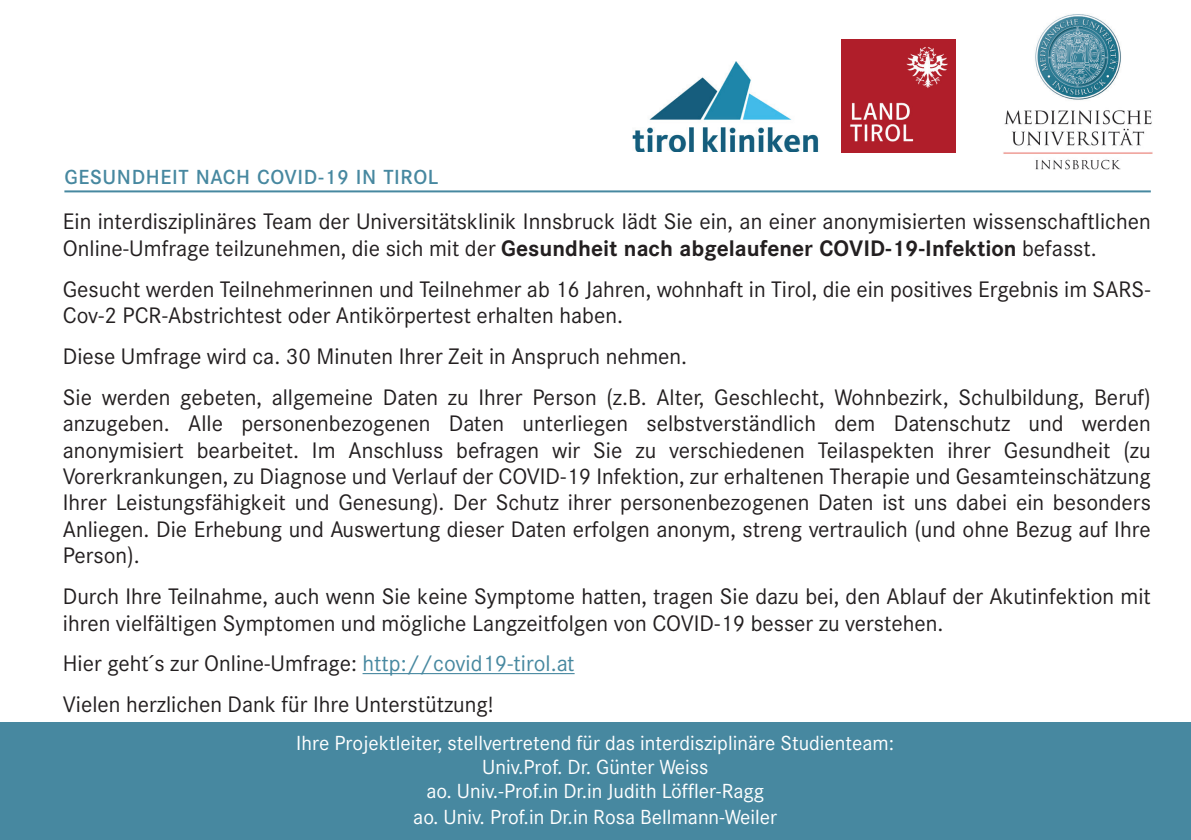
<style>
.page{position:relative;width:1191px;height:840px;background:#fff}
.page>*{position:absolute;margin:0;border:0;box-sizing:border-box;transform-origin:0 0}
.t1{font:22px/26.4px "Corporate S";color:#231f20}
.t2{font:20px/24px "Corporate S";color:#fff;text-align:center}
.t3{font:500 20px "Corporate S";letter-spacing:.03em;color:#4788a0}
.s1{font-weight:700}
.s2{color:#4788a0}
</style>
<div class="page">
<div style="left:0;top:722px;width:1191px;height:117px;background:#4788a0"></div>
<img style="left:1003px;top:14px;width:150px;height:156px">
<hr style="left:362px;top:672px;width:212px;height:1px;background:#4788a0">
<hr style="left:64px;top:190px;width:1086px;height:2px;background:#4788a0">
<img style="left:841px;top:39px;width:114px;height:113px">
<img style="left:632px;top:62px;width:187px;height:89px">
<p class="t3" style="left:64px;top:165px;width:375px">GESUNDHEIT NACH COVID-19 IN TIROL</p>
<p class="t1" style="left:63px;top:208px;width:1089px">Ein interdisziplinäres Team der Universitätsklinik Innsbruck lädt Sie ein, an einer anonymisierten wissenschaftlichen<br>Online-Umfrage teilzunehmen, die sich mit der <span class="s1">Gesundheit nach abgelaufener COVID-19-Infektion</span> befasst.</p>
<p class="t1" style="left:63px;top:276px;width:1089px">Gesucht werden Teilnehmerinnen und Teilnehmer ab 16 Jahren, wohnhaft in Tirol, die ein positives Ergebnis im SARS-<br>Cov-2 PCR-Abstrichtest oder Antikörpertest erhalten haben.</p>
<p class="t1" style="left:63px;top:336px;width:1089px;line-height:40.8px">Diese Umfrage wird ca. 30 Minuten Ihrer Zeit in Anspruch nehmen.<br>Sie werden gebeten, allgemeine Daten zu Ihrer Person (z.B. Alter, Geschlecht, Wohnbezirk, Schulbildung, Beruf)</p>
<p class="t1" style="left:63px;top:410px;width:1089px;text-align:justify">anzugeben. Alle personenbezogenen Daten unterliegen selbstverständlich dem Datenschutz und werden anonymisiert bearbeitet. Im Anschluss befragen wir Sie zu verschiedenen Teilaspekten ihrer Gesundheit (zu Vorerkrankungen, zu Diagnose und Verlauf der COVID-19 Infektion, zur erhaltenen Therapie und Gesamteinschätzung Ihrer Leistungsfähigkeit und Genesung). Der Schutz ihrer personenbezogenen Daten ist uns dabei ein besonders Anliegen. Die Erhebung und Auswertung dieser Daten erfolgen anonym, streng vertraulich (und ohne Bezug auf Ihre Person).</p>
<p class="t1" style="left:63px;top:583px;width:1089px">Durch Ihre Teilnahme, auch wenn Sie keine Symptome hatten, tragen Sie dazu bei, den Ablauf der Akutinfektion mit ihren vielfältigen Symptomen und mögliche Langzeitfolgen von COVID-19 besser zu verstehen.</p>
<p class="t1" style="left:63px;top:643px;width:513px;line-height:40.8px">Hier geht´s zur Online-Umfrage: <span class="s2">http://covid19-tirol.at<br></span>Vielen herzlichen Dank für Ihre Unterstützung!</p>
<p class="t2" style="left:296px;top:730px;width:599px">Ihre Projektleiter, stellvertretend für das interdisziplinäre Studienteam:<br>Univ.Prof. Dr. Günter Weiss<br>ao. Univ.-Prof.in Dr.in Judith Löffler-Ragg</p>
<p class="t2" style="left:413px;top:804px;width:365px">ao. Univ. Prof.in Dr.in Rosa Bellmann-Weiler</p>
</div>
